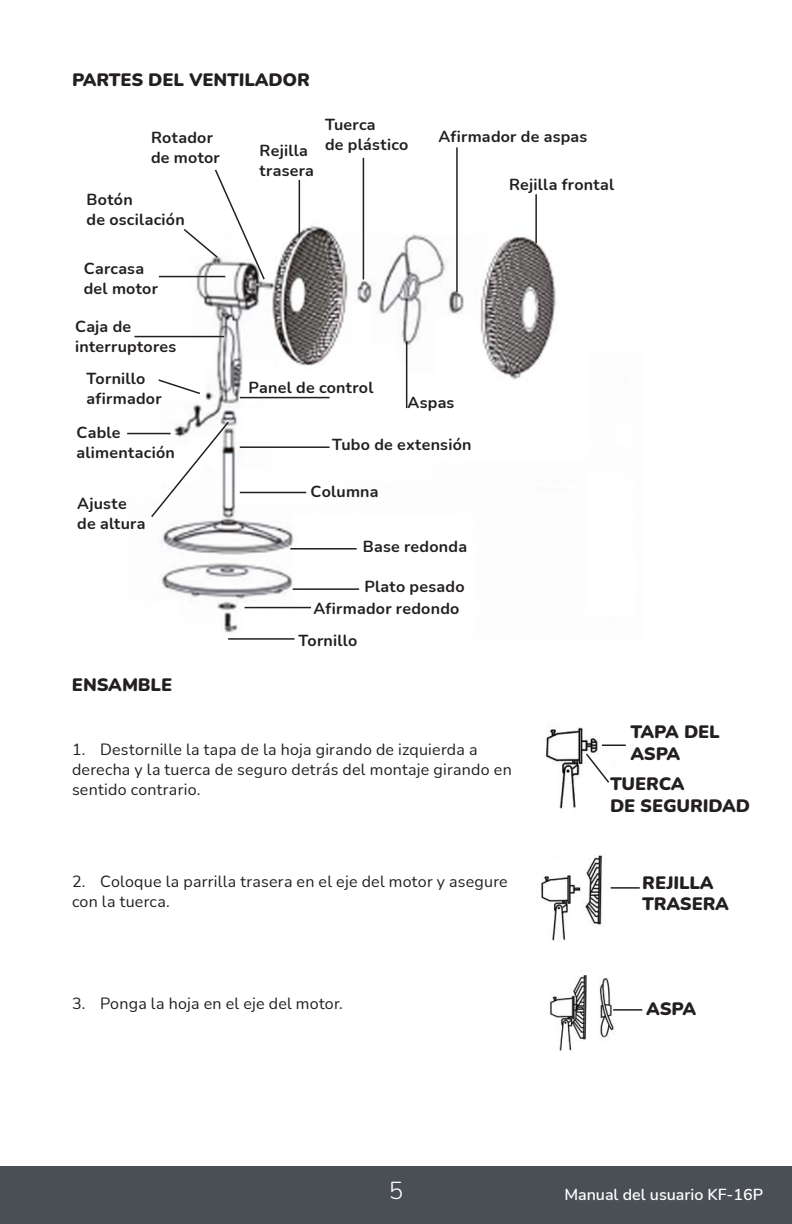
<style>
.page{position:relative;width:792px;height:1224px;background:#fff}
.page>*{position:absolute;margin:0;border:0;box-sizing:border-box;transform-origin:0 0}
.t1{font:300 24px "Nunito";color:#fff}
.t2{font:900 18px "Nunito";color:#231f20}
.t3{font:700 16px "Nunito";letter-spacing:.015em;color:#231f20}
.t4{font:16px/20px "Nunito";letter-spacing:.015em;color:#231f20}
.t5{font:600 16px "Nunito";color:#fff}
</style>
<div class="page">
<div style="left:0;top:1166px;width:792px;height:58px;background:#4a4f55"></div>
<img style="left:129px;top:198px;width:427px;height:435px">
<hr style="left:535px;top:194px;width:2px;height:49px;background:#231f20">
<hr style="left:456px;top:147px;width:2px;height:145px;background:#231f20">
<hr style="left:299px;top:180px;width:1px;height:57px;background:#231f20">
<hr style="left:406px;top:342px;width:1px;height:66px;background:#231f20">
<hr style="left:240px;top:446px;width:90px;height:2px;background:#231f20">
<hr style="left:134px;top:336px;width:90px;height:1px;background:#231f20">
<svg style="left:182px;top:169px;width:84px;height:112px"></svg>
<svg style="left:157px;top:378px;width:45px;height:17px"></svg>
<hr style="left:240px;top:492px;width:66px;height:1px;background:#231f20">
<hr style="left:290px;top:548px;width:67px;height:2px;background:#231f20">
<hr style="left:293px;top:588px;width:66px;height:2px;background:#231f20">
<svg style="left:150px;top:420px;width:80px;height:99px"></svg>
<hr style="left:127px;top:433px;width:44px;height:1px;background:#231f20">
<hr style="left:159px;top:276px;width:66px;height:1px;background:#231f20">
<img style="left:545px;top:727px;width:75px;height:82px">
<svg style="left:602px;top:745px;width:24px;height:1px"></svg>
<svg style="left:584px;top:752px;width:27px;height:32px"></svg>
<img style="left:540px;top:855px;width:71px;height:86px">
<hr style="left:611px;top:887px;width:29px;height:2px;background:#231f20">
<img style="left:550px;top:975px;width:64px;height:77px">
<hr style="left:613px;top:1009px;width:29px;height:2px;background:#231f20">
<hr style="left:245px;top:607px;width:66px;height:1px;background:#231f20">
<hr style="left:228px;top:638px;width:67px;height:2px;background:#231f20">
<hr style="left:240px;top:397px;width:90px;height:1px;background:#231f20">
<hr style="left:363px;top:158px;width:1px;height:121px;background:#231f20">
<p class="t2" style="left:72px;top:67px;width:240px">PARTES DEL VENTILADOR</p>
<p class="t3" style="left:151px;top:127px;width:63px">Rotador</p>
<p class="t3" style="left:151px;top:147px;width:70px">de motor</p>
<p class="t3" style="left:87px;top:188px;width:48px">Botón</p>
<p class="t3" style="left:87px;top:208px;width:100px">de oscilación</p>
<p class="t3" style="left:260px;top:139px;width:50px">Rejilla</p>
<p class="t3" style="left:260px;top:159px;width:56px">trasera</p>
<p class="t3" style="left:325px;top:113px;width:52px">Tuerca</p>
<p class="t3" style="left:325px;top:133px;width:85px">de plástico</p>
<p class="t3" style="left:438px;top:125px;width:150px">Afirmador de aspas</p>
<p class="t3" style="left:509px;top:173px;width:107px">Rejilla frontal</p>
<p class="t3" style="left:84px;top:257px;width:62px">Carcasa</p>
<p class="t3" style="left:84px;top:277px;width:76px">del motor</p>
<p class="t3" style="left:75px;top:315px;width:58px">Caja de</p>
<p class="t3" style="left:75px;top:335px;width:103px">interruptores</p>
<p class="t3" style="left:87px;top:367px;width:60px">Tornillo</p>
<p class="t3" style="left:87px;top:387px;width:77px">afirmador</p>
<p class="t3" style="left:77px;top:421px;width:46px">Cable</p>
<p class="t3" style="left:77px;top:441px;width:100px">alimentación</p>
<p class="t3" style="left:77px;top:493px;width:51px">Ajuste</p>
<p class="t3" style="left:77px;top:513px;width:70px">de altura</p>
<p class="t2" style="left:72px;top:672px;width:102px">ENSAMBLE</p>
<p class="t3" style="left:249px;top:376px;width:126px">Panel de control</p>
<p class="t3" style="left:407px;top:391px;width:49px">Aspas</p>
<p class="t3" style="left:332px;top:434px;width:141px">Tubo de extensión</p>
<p class="t3" style="left:311px;top:480px;width:69px">Columna</p>
<p class="t3" style="left:363px;top:536px;width:106px">Base redonda</p>
<p class="t3" style="left:364px;top:575px;width:102px">Plato pesado</p>
<p class="t3" style="left:314px;top:598px;width:147px">Afirmador redondo</p>
<p class="t3" style="left:299px;top:629px;width:60px">Tornillo</p>
<p class="t4" style="left:72px;top:739px;width:441px">1. Destornille la tapa de la hoja girando de izquierda a derecha y la tuerca de seguro detrás del montaje girando en sentido contrario.</p>
<p class="t4" style="left:72px;top:871px;width:437px">2. Coloque la parrilla trasera en el eje del motor y asegure con la tuerca.</p>
<p class="t4" style="left:72px;top:993px;width:272px">3. Ponga la hoja en el eje del motor.</p>
<p class="t2" style="left:630px;top:719px;width:91px">TAPA DEL</p>
<p class="t2" style="left:630px;top:740px;width:52px">ASPA</p>
<p class="t2" style="left:610px;top:771px;width:77px">TUERCA</p>
<p class="t2" style="left:610px;top:793px;width:142px">DE SEGURIDAD</p>
<p class="t2" style="left:642px;top:870px;width:73px">REJILLA</p>
<p class="t2" style="left:642px;top:891px;width:89px">TRASERA</p>
<p class="t2" style="left:646px;top:995px;width:52px">ASPA</p>
<h1 class="t1" style="left:389px;top:1174px;width:16px">5</h1>
<p class="t5" style="left:564px;top:1183px;width:200px">Manual del usuario KF-16P</p>
</div>
